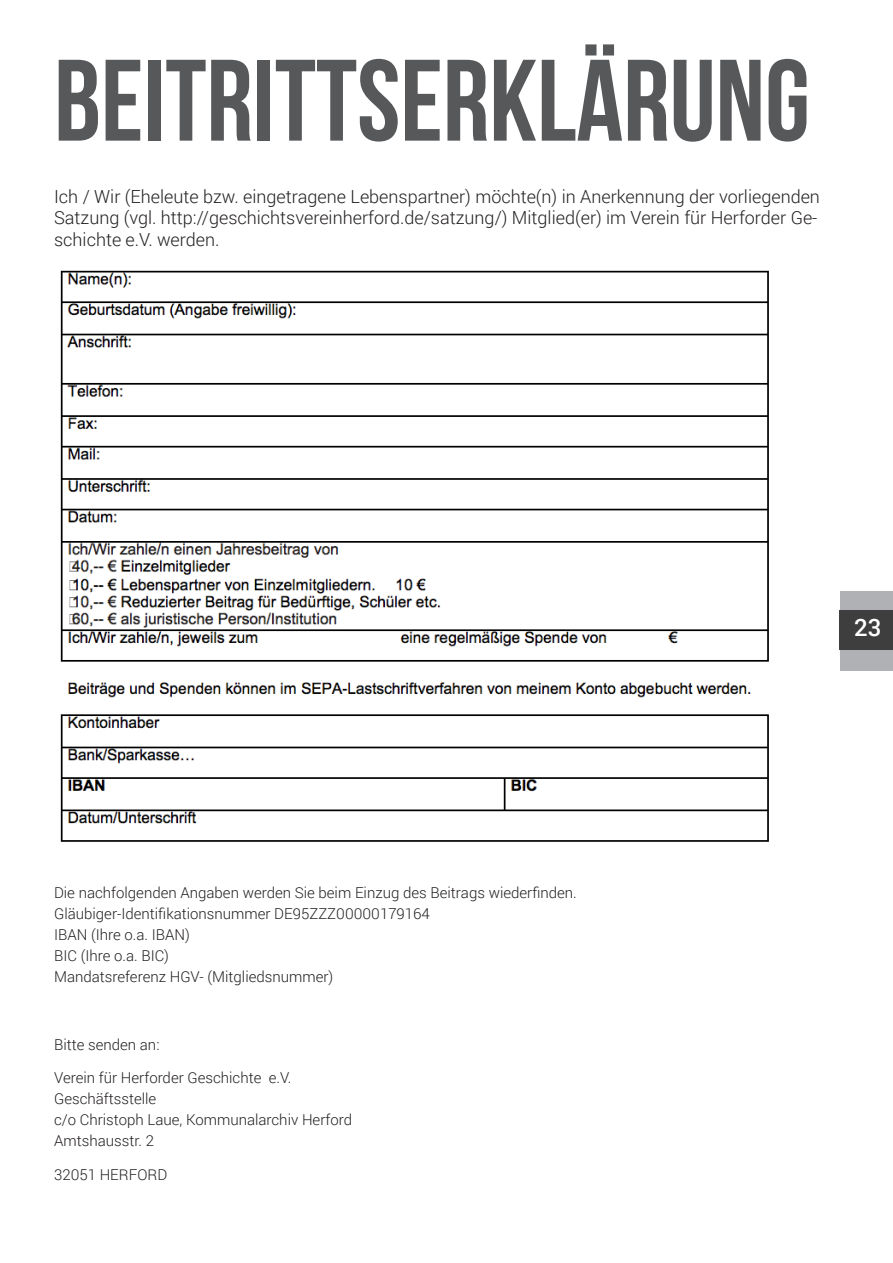
<style>
.page{position:relative;width:893px;height:1263px;background:#fff}
.page>*{position:absolute;margin:0;border:0;box-sizing:border-box;transform-origin:0 0}
.t1{font:700 115.5px "Bebas Neue";color:#57585a}
.t2{font:500 24px "Roboto";color:#fff}
.Body_Text_Left_Justi{font:300 18px/21.6px "Roboto";color:#231f20}
.Body_Text_Left_Justi-2{font:300 15px/21px "Roboto";color:#231f20}
</style>
<div class="page">
<div style="left:840px;top:592px;width:53px;height:79px;background:#b0b1b5"></div>
<div style="left:840px;top:610px;width:53px;height:40px;background:#3e3e3f"></div>
<img style="left:60px;top:270px;width:709px;height:572px">
<p class="t1" style="left:54px;top:37px;width:757px">BEITRITTSERKLÄRUNG</p>
<p class="Body_Text_Left_Justi" style="left:54px;top:185px;width:767px">Ich / Wir (Eheleute bzw. eingetragene Lebenspartner) möchte(n) in Anerkennung der vorliegenden<br>Satzung (vgl. http://geschichtsvereinherford.de/satzung/) Mitglied(er) im Verein für Herforder Ge&shy;schichte e.V. werden.</p>
<p class="Body_Text_Left_Justi-2" style="left:54px;top:882px;width:524px">Die nachfolgenden Angaben werden Sie beim Einzug des Beitrags wiederfinden.<br>Gläubiger-Identifikationsnummer DE95ZZZ00000179164<br>IBAN (Ihre o.a. IBAN)<br>BIC (Ihre o.a. BIC)<br>Mandatsreferenz HGV- (Mitgliedsnummer)</p>
<p class="Body_Text_Left_Justi-2" style="left:54px;top:1033px;width:107px">Bitte senden an:</p>
<p class="Body_Text_Left_Justi-2" style="left:54px;top:1067px;width:300px">Verein für Herforder Geschichte e.V.<br>Geschäftsstelle<br>c/o Christoph Laue, Kommunalarchiv Herford<br>Amtshausstr. 2</p>
<p class="Body_Text_Left_Justi-2" style="left:54px;top:1164px;width:115px">32051 HERFORD</p>
<h2 class="t2" style="left:854px;top:610px;width:29px">23</h2>
</div>
